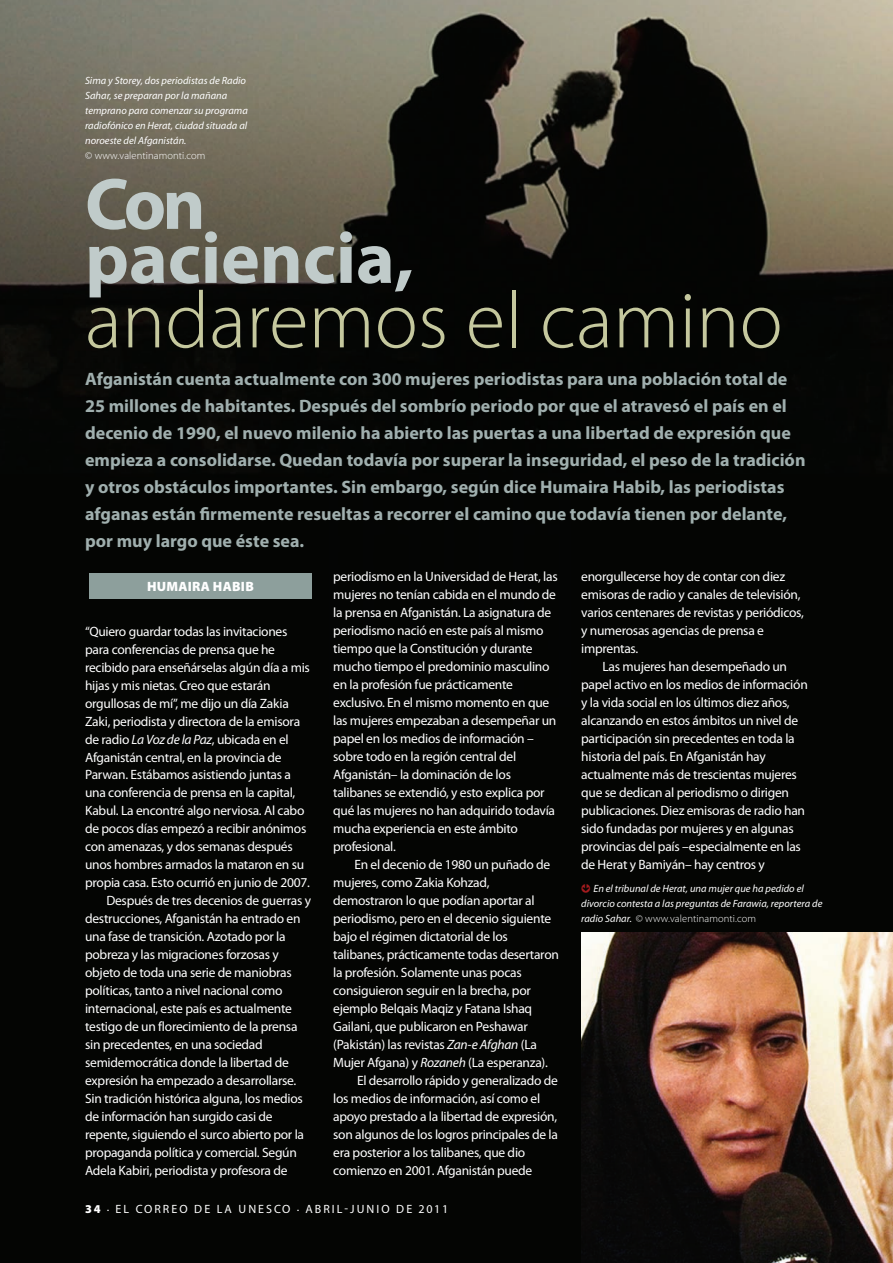
<style>
.page{position:relative;width:893px;height:1263px;background:#040503}
.page>*{position:absolute;margin:0;border:0;box-sizing:border-box;transform-origin:0 0}
.t1{font:300 81px "Myriad Pro";color:#c5c89e}
.t2{font:700 73.5px/54px "Myriad Pro";color:#c0cbca}
.t3{font:700 18px/27px "Myriad Pro";color:#a0afae}
.t4{font:13.5px/18px "Myriad Pro";letter-spacing:-.02em;color:#fff}
.t5{font:900 13.5px "Myriad Pro";letter-spacing:.02em;color:#fff}
.t6{font:12px "Myriad Pro";letter-spacing:.17em;color:#fff}
.t7{font:italic 10.5px/15px "Myriad Pro";color:#fff}
.t8{font:300 10.5px "Myriad Pro";letter-spacing:.01em;color:#fff}
.s1{font-style:italic}
.s2{font-weight:900}
.s3{font-family:"Officina Display ITC Arrows";font-style:normal;font-size:13.5px;color:#a61c1f}
.s4{font-weight:300;font-style:normal}
</style>
<div class="page">
<img style="left:0;top:0;width:893px;height:599px">
<img style="left:581px;top:933px;width:312px;height:330px">
<div style="left:89px;top:573px;width:223px;height:25px;background:#8d9f9c"></div>
<p class="t7" style="left:85px;top:73px;width:164px">Sima y Storey, dos periodistas de Radio Sahar, se preparan por la mañana temprano para comenzar su programa radiofónico en Herat, ciudad situada al noroeste del Afganistán.</p>
<p class="t8" style="left:85px;top:149px;width:122px">© www.valentinamonti.com</p>
<h2 class="t2" style="left:85px;top:184px;width:330px">Con paciencia,</h2>
<h1 class="t1" style="left:85px;top:272px;width:699px">andaremos el camino</h1>
<p class="t3" style="left:85px;top:367px;width:722px">Afganistán cuenta actualmente con 300 mujeres periodistas para una población total de 25 millones de habitantes. Después del sombrío periodo por que el atravesó el país en el decenio de 1990, el nuevo milenio ha abierto las puertas a una libertad de expresión que empieza a consolidarse. Quedan todavía por superar la inseguridad, el peso de la tradición y otros obstáculos importantes. Sin embargo, según dice Humaira Habib, las periodistas afganas están firmemente resueltas a recorrer el camino que todavía tienen por delante, por muy largo que éste sea.</p>
<p class="t5" style="left:147px;top:581px;width:108px">HUMAIRA HABIB</p>
<p class="t4" style="left:85px;top:623px;width:204px">“Quiero guardar todas las invitaciones</p>
<p class="t4" style="left:85px;top:641px;width:191px">para conferencias de prensa que he</p>
<p class="t4" style="left:85px;top:659px;width:226px">recibido para enseñárselas algún día a mis</p>
<p class="t4" style="left:85px;top:677px;width:187px">hijas y mis nietas. Creo que estarán</p>
<p class="t4" style="left:85px;top:695px;width:205px">orgullosas de mí”, me dijo un día Zakia</p>
<p class="t4" style="left:85px;top:713px;width:217px">Zaki, periodista y directora de la emisora</p>
<p class="t4" style="left:85px;top:731px;width:205px">de radio <span class="s1">La Voz de la Paz</span>, ubicada en el</p>
<p class="t4" style="left:85px;top:749px;width:198px">Afganistán central, en la provincia de</p>
<p class="t4" style="left:85px;top:767px;width:207px">Parwan. Estábamos asistiendo juntas a</p>
<p class="t4" style="left:85px;top:785px;width:212px">una conferencia de prensa en la capital,</p>
<p class="t4" style="left:85px;top:803px;width:221px">Kabul. La encontré algo nerviosa. Al cabo</p>
<p class="t4" style="left:85px;top:821px;width:223px">de pocos días empezó a recibir anónimos</p>
<p class="t4" style="left:85px;top:839px;width:209px">con amenazas, y dos semanas después</p>
<p class="t4" style="left:85px;top:857px;width:221px">unos hombres armados la mataron en su</p>
<p class="t4" style="left:85px;top:875px;width:226px">propia casa. Esto ocurrió en junio de 2007.</p>
<p class="t4" style="left:106px;top:893px;width:206px">Después de tres decenios de guerras y</p>
<p class="t4" style="left:85px;top:911px;width:217px">destrucciones, Afganistán ha entrado en</p>
<p class="t4" style="left:85px;top:929px;width:202px">una fase de transición. Azotado por la</p>
<p class="t4" style="left:85px;top:947px;width:195px">pobreza y las migraciones forzosas y</p>
<p class="t4" style="left:85px;top:965px;width:208px">objeto de toda una serie de maniobras</p>
<p class="t4" style="left:85px;top:983px;width:199px">políticas, tanto a nivel nacional como</p>
<p class="t4" style="left:85px;top:1001px;width:208px">internacional, este país es actualmente</p>
<p class="t4" style="left:85px;top:1019px;width:214px">testigo de un florecimiento de la prensa</p>
<p class="t4" style="left:85px;top:1037px;width:179px">sin precedentes, en una sociedad</p>
<p class="t4" style="left:85px;top:1055px;width:205px">semidemocrática donde la libertad de</p>
<p class="t4" style="left:85px;top:1073px;width:213px">expresión ha empezado a desarrollarse.</p>
<p class="t4" style="left:85px;top:1091px;width:219px">Sin tradición histórica alguna, los medios</p>
<p class="t4" style="left:85px;top:1109px;width:189px">de información han surgido casi de</p>
<p class="t4" style="left:85px;top:1127px;width:220px">repente, siguiendo el surco abierto por la</p>
<p class="t4" style="left:85px;top:1145px;width:213px">propaganda política y comercial. Según</p>
<p class="t4" style="left:85px;top:1163px;width:204px">Adela Kabiri, periodista y profesora de</p>
<p class="t4" style="left:333px;top:569px;width:226px">periodismo en la Universidad de Herat, las mujeres no tenían cabida en el mundo de la prensa en Afganistán. La asignatura de periodismo nació en este país al mismo tiempo que la Constitución y durante mucho tiempo el predominio masculino en la profesión fue prácticamente exclusivo. En el mismo momento en que las mujeres empezaban a desempeñar un papel en los medios de información – sobre todo en la región central del Afganistán– la dominación de los talibanes se extendió, y esto explica por qué las mujeres no han adquirido todavía mucha experiencia en este ámbito profesional.</p>
<p class="t4" style="left:354px;top:857px;width:197px">En el decenio de 1980 un puñado de</p>
<p class="t4" style="left:333px;top:875px;width:158px">mujeres, como Zakia Kohzad,</p>
<p class="t4" style="left:333px;top:893px;width:203px">demostraron lo que podían aportar al</p>
<p class="t4" style="left:333px;top:911px;width:220px">periodismo, pero en el decenio siguiente</p>
<p class="t4" style="left:333px;top:929px;width:176px">bajo el régimen dictatorial de los</p>
<p class="t4" style="left:333px;top:947px;width:227px">talibanes, prácticamente todas desertaron</p>
<p class="t4" style="left:333px;top:965px;width:190px">la profesión. Solamente unas pocas</p>
<p class="t4" style="left:333px;top:983px;width:199px">consiguieron seguir en la brecha, por</p>
<p class="t4" style="left:333px;top:1001px;width:200px">ejemplo Belqais Maqiz y Fatana Ishaq</p>
<p class="t4" style="left:333px;top:1019px;width:196px">Gailani, que publicaron en Peshawar</p>
<p class="t4" style="left:333px;top:1037px;width:205px">(Pakistán) las revistas <span class="s1">Zan-e Afghan</span> (La</p>
<p class="t4" style="left:333px;top:1055px;width:216px">Mujer Afgana) y <span class="s1">Rozaneh</span> (La esperanza).</p>
<p class="t4" style="left:357px;top:1073px;width:202px">El desarrollo rápido y generalizado de</p>
<p class="t4" style="left:333px;top:1091px;width:209px">los medios de información, así como el</p>
<p class="t4" style="left:333px;top:1109px;width:226px">apoyo prestado a la libertad de expresión,</p>
<p class="t4" style="left:333px;top:1127px;width:226px">son algunos de los logros principales de la</p>
<p class="t4" style="left:333px;top:1145px;width:194px">era posterior a los talibanes, que dio</p>
<p class="t4" style="left:333px;top:1163px;width:201px">comienzo en 2001. Afganistán puede</p>
<p class="t6" style="left:85px;top:1204px;width:365px"><span class="s2">34</span> . EL CORREO DE LA UNESCO . ABRIL-JUNIO DE 2011</p>
<p class="t4" style="left:581px;top:569px;width:224px">enorgullecerse hoy de contar con diez emisoras de radio y canales de televisión, varios centenares de revistas y periódicos, y numerosas agencias de prensa e imprentas.</p>
<p class="t4" style="left:581px;top:659px;width:228px;text-indent:21px">Las mujeres han desempeñado un papel activo en los medios de información y la vida social en los últimos diez años, alcanzando en estos ámbitos un nivel de participación sin precedentes en toda la historia del país. En Afganistán hay actualmente más de trescientas mujeres que se dedican al periodismo o dirigen publicaciones. Diez emisoras de radio han sido fundadas por mujeres y en algunas provincias del país –especialmente en las de Herat y Bamiyán– hay centros y</p>
<p class="t7" style="left:581px;top:880px;width:243px"><span class="s3">K</span> En el tribunal de Herat, una mujer que ha pedido el divorcio contesta a las preguntas de Farawia, reportera de radio Sahar. <span class="s4">© www.valentinamonti.com</span></p>
</div>
